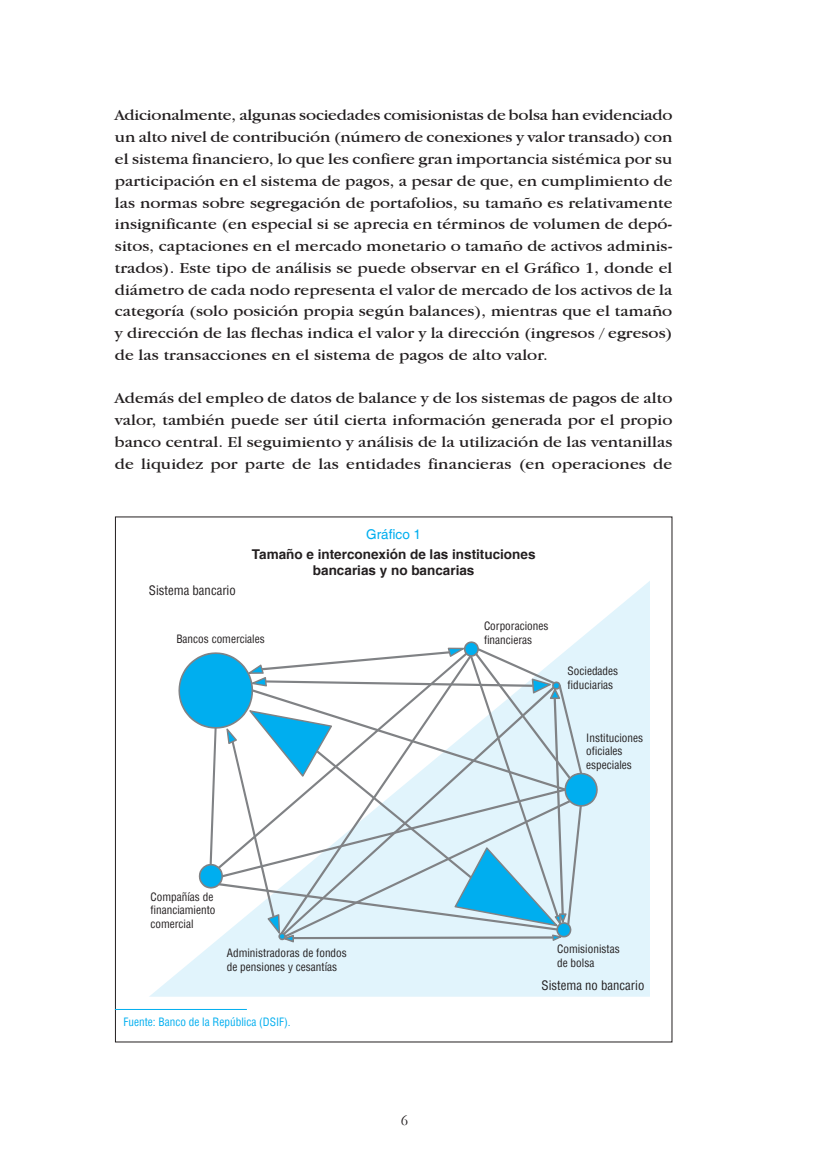
<style>
.page{position:relative;width:830px;height:1170px;background:#fff}
.page>*{position:absolute;margin:0;border:0;box-sizing:border-box;transform-origin:0 0}
.t1{font:15.75px/21.8px "Garamond IT Cby BT";color:#231f20;text-align:justify;scale:1.1 1}
.t2{font:15.75px "Garamond";color:#231f20}
.t3{font:700 13.5px/16.2px "Switzerland";color:#231f20;text-align:center}
.t4{font:13.5px "Helvetica";color:#00aeef}
.t5{font:condensed 12.75px "Helvetica";color:#231f20}
.t6{font:condensed 11.25px/13.5px "Helvetica";color:#231f20}
.t7{font:condensed 11.25px "Helvetica";color:#00aeef}
</style>
<div class="page">
<svg style="left:150px;top:582px;width:499px;height:414px;fill:#e1f4fc"></svg>
<hr style="left:115px;top:1008px;width:132px;height:1px;background:#00aeef">
<svg style="left:178px;top:641px;width:419px;height:301px"></svg>
<p class="t1" style="left:115px;top:104px;width:508px">Adicionalmente, algunas sociedades comisionistas de bolsa han evidenciado un alto nivel de contribución (número de conexiones y valor transado) con el sistema financiero, lo que les confiere gran importancia sistémica por su participación en el sistema de pagos, a pesar de que, en cumplimiento de las normas sobre segregación de portafolios, su tamaño es relativamente insignificante (en especial si se aprecia en términos de volumen de depó&shy;sitos, captaciones en el mercado monetario o tamaño de activos adminis&shy;trados). Este tipo de análisis se puede observar en el Gráfico 1, donde el diámetro de cada nodo representa el valor de mercado de los activos de la categoría (solo posición propia según balances), mientras que el tamaño y dirección de las flechas indica el valor y la dirección (ingresos / egresos) de las transacciones en el sistema de pagos de alto valor.</p>
<p class="t1" style="left:115px;top:387px;width:508px">Además del empleo de datos de balance y de los sistemas de pagos de alto valor, también puede ser útil cierta información generada por el propio banco central. El seguimiento y análisis de la utilización de las ventanillas de liquidez por parte de las entidades financieras (en operaciones de</p>
<p class="t5" style="left:149px;top:581px;width:88px">Sistema bancario</p>
<p class="t4" style="left:366px;top:526px;width:56px">Gráfico 1</p>
<p class="t3" style="left:252px;top:546px;width:285px">Tamaño e interconexión de las instituciones bancarias y no bancarias</p>
<p class="t6" style="left:176px;top:632px;width:90px">Bancos comerciales</p>
<p class="t6" style="left:150px;top:889px;width:66px">Compañías de financiamiento comercial</p>
<p class="t6" style="left:484px;top:619px;width:66px">Corporaciones financieras</p>
<p class="t6" style="left:567px;top:664px;width:52px">Sociedades fiduciarias</p>
<p class="t6" style="left:586px;top:730px;width:58px">Instituciones oficiales especiales</p>
<p class="t6" style="left:227px;top:946px;width:121px">Administradoras de fondos de pensiones y cesantías</p>
<p class="t6" style="left:557px;top:942px;width:64px">Comisionistas de bolsa</p>
<p class="t7" style="left:123px;top:1014px;width:169px">Fuente: Banco de la República (DSIF).</p>
<p class="t2" style="left:400px;top:1109px;width:9px">6</p>
<p class="t5" style="left:541px;top:977px;width:104px">Sistema no bancario</p>
</div>
